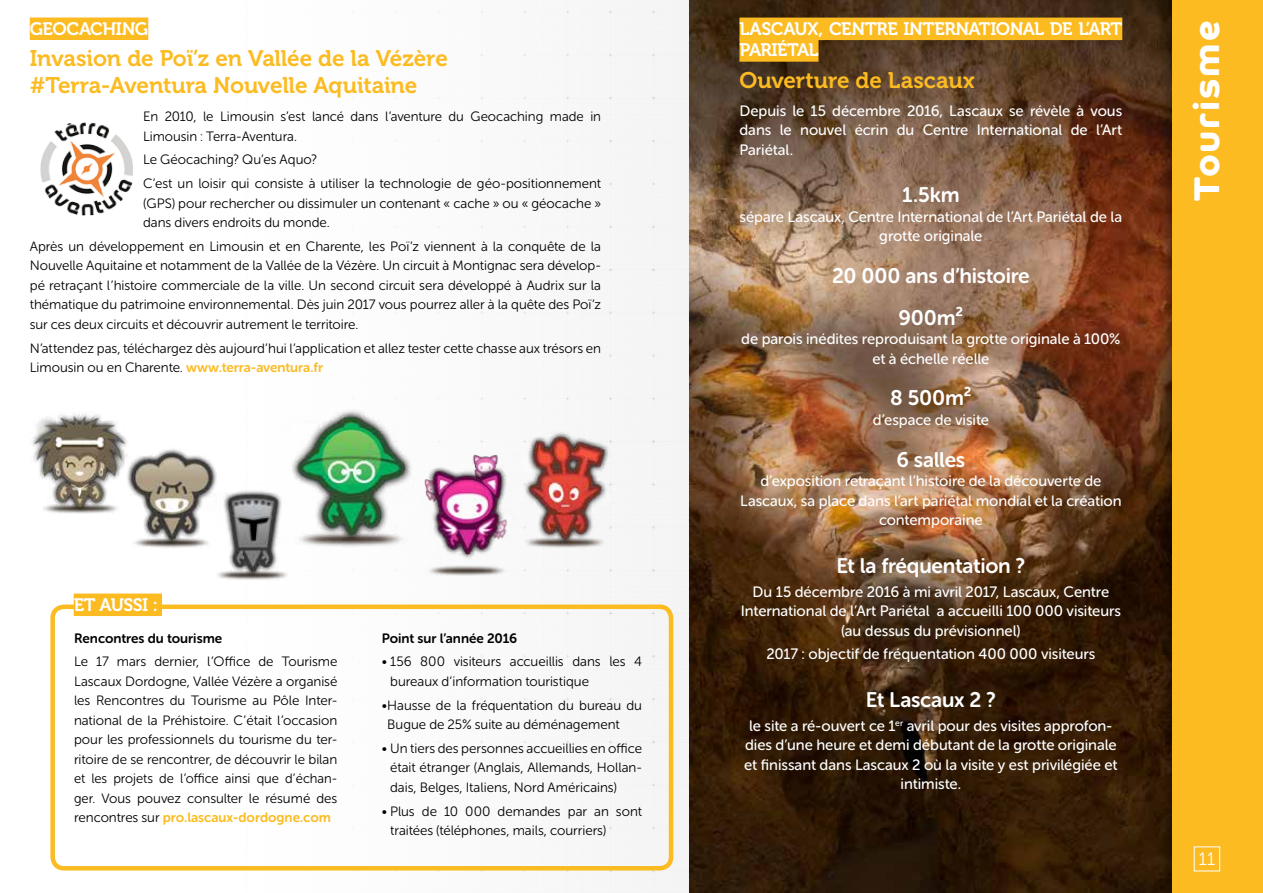
<style>
.page{position:relative;width:1263px;height:893px;background:#fff}
.page>*{position:absolute;margin:0;border:0;box-sizing:border-box;transform-origin:0 0}
.t1{font:700 36px "Co Headline";letter-spacing:.05em;color:#fff}
.t2{font:22.5px/27px "Museo 700";letter-spacing:-.005em;color:#fbbb21}
.t3{font:21px/41.7px "Museo Sans Rounded 700";letter-spacing:-.01em;color:#fff;text-align:center}
.t4{font:18px/21.6px "Museo 700";letter-spacing:-.025em;color:#fff}
.t5{font:18px "Museo Sans Rounded 300";color:#fff}
.t6{font:15px/19.5px "Museo Sans Rounded 500";letter-spacing:-.005em;color:#fff;text-align:center}
.t7{font:13.5px/19.5px "Museo Sans Rounded 300";color:#000}
.t8{font:13.5px "Museo Sans Rounded 700";color:#000}
.t9{font:13.5px "Museo Sans Rounded 700";color:#fbbb21}
.s1{font-family:"Museo Sans Rounded 700";color:#fbbb21}
.s2{font-family:"Museo Sans Rounded 300";color:#000}
</style>
<div class="page">
<img style="left:206px;top:0;width:483px;height:893px">
<div style="left:50px;top:604px;width:623px;height:266px;border:4px solid #fbbb21;border-radius:11px"></div>
<img style="left:689px;top:0;width:469px;height:893px">
<div style="left:1158px;top:0;width:105px;height:893px;background:#000;opacity:.3"></div>
<div style="left:1172px;top:0;width:91px;height:893px;background:#fbbb21"></div>
<div style="left:739px;top:18px;width:383px;height:22px;background:#fbbb21"></div>
<div style="left:739px;top:39px;width:79px;height:23px;background:#fbbb21"></div>
<div style="left:74px;top:593px;width:88px;height:23px;background:#fbbb21"></div>
<div style="left:30px;top:18px;width:118px;height:22px;background:#fbbb21"></div>
<img style="left:31px;top:413px;width:85px;height:101px">
<img style="left:40px;top:122px;width:93px;height:94px">
<img style="left:110px;top:429px;width:118px;height:119px">
<img style="left:194px;top:467px;width:112px;height:114px">
<img style="left:265px;top:381px;width:163px;height:166px">
<img style="left:403px;top:454px;width:120px;height:122px">
<img style="left:499px;top:422px;width:124px;height:127px">
<h3 class="t4" style="left:30px;top:18px;width:120px">GEOCACHING</h3>
<h2 class="t2" style="left:30px;top:45px;width:420px">Invasion de Poï’z en Vallée de la Vézère #Terra-Aventura Nouvelle Aquitaine</h2>
<p class="t7" style="left:143px;top:107px;width:459px">En 2010, le Limousin s’est lancé dans l’aventure du Geocaching made in<br>Limousin : Terra-Aventura.</p>
<p class="t7" style="left:143px;top:148px;width:459px;line-height:23.7px">Le Géocaching? Qu’es Aquo?<br>C’est un loisir qui consiste à utiliser la technologie de géo-positionnement</p>
<p class="t7" style="left:143px;top:193px;width:459px">(GPS) pour rechercher ou dissimuler un contenant « cache » ou « géocache » dans divers endroits du monde.</p>
<p class="t7" style="left:30px;top:236px;width:573px;text-align:justify">Après un développement en Limousin et en Charente, les Poï’z viennent à la conquête de la Nouvelle Aquitaine et notamment de la Vallée de la Vézère. Un circuit à Montignac sera dévelop&shy;pé retraçant l’histoire commerciale de la ville. Un second circuit sera développé à Audrix sur la thématique du patrimoine environnemental. Dès juin 2017 vous pourrez aller à la quête des Poï’z sur ces deux circuits et découvrir autrement le territoire.</p>
<p class="t7" style="left:30px;top:338px;width:573px">N’attendez pas, téléchargez dès aujourd’hui l’application et allez tester cette chasse aux trésors en<br>Limousin ou en Charente. <span class="s1">www.terra-aventura.fr</span></p>
<h3 class="t4" style="left:74px;top:594px;width:86px">ET AUSSI :</h3>
<p class="t8" style="left:74px;top:630px;width:150px">Rencontres du tourisme</p>
<p class="t7" style="left:74px;top:652px;width:265px;text-align:justify">Le 17 mars dernier, l’Office de Tourisme Lascaux Dordogne, Vallée Vézère a organisé les Rencontres du Tourisme au Pôle Inter&shy;national de la Préhistoire. C’était l’occasion pour les professionnels du tourisme du ter&shy;ritoire de se rencontrer, de découvrir le bilan et les projets de l’office ainsi que d’échan&shy;ger. Vous pouvez consulter le résumé des</p>
<p class="t9" style="left:74px;top:810px;width:258px"><span class="s2">rencontres sur</span> pro.lascaux-dordogne.com</p>
<p class="t8" style="left:382px;top:630px;width:137px">Point sur l’année 2016</p>
<p class="t7" style="left:390px;top:652px;width:253px;text-indent:-8px">• 156 800 visiteurs accueillis dans les 4 bureaux d’information touristique</p>
<p class="t7" style="left:387px;top:695px;width:256px;text-indent:-5px">•Hausse de la fréquentation du bureau du<br>Bugue de 25% suite au déménagement</p>
<p class="t7" style="left:390px;top:739px;width:253px;text-align:justify;text-indent:-8px">• Un tiers des personnes accueillies en office était étranger (Anglais, Allemands, Hollan&shy;dais, Belges, Italiens, Nord Américains)</p>
<p class="t7" style="left:390px;top:801px;width:253px;text-indent:-8px">• Plus de 10 000 demandes par an sont traitées (téléphones, mails, courriers)</p>
<h3 class="t4" style="left:739px;top:18px;width:384px">LASCAUX, CENTRE INTERNATIONAL DE L’ART<br>PARIÉTAL</h3>
<h2 class="t2" style="left:739px;top:67px;width:237px">Ouverture de Lascaux</h2>
<p class="t6" style="left:739px;top:101px;width:384px;text-align:justify">Depuis le 15 décembre 2016, Lascaux se révèle à vous dans le nouvel écrin du Centre International de l’Art Pariétal.</p>
<h3 class="t3" style="left:902px;top:174px;width:59px">1.5km</h3>
<p class="t6" style="left:740px;top:207px;width:384px">sépare Lascaux, Centre International de l’Art Pariétal de la grotte originale</p>
<h3 class="t3" style="left:832px;top:255px;width:199px">20 000 ans d’histoire<br>900m²</h3>
<p class="t6" style="left:741px;top:329px;width:381px">de parois inédites reproduisant la grotte originale à 100% et à échelle réelle</p>
<h3 class="t3" style="left:890px;top:377px;width:83px">8 500m²</h3>
<p class="t6" style="left:873px;top:410px;width:118px">d’espace de visite</p>
<h3 class="t3" style="left:896px;top:439px;width:70px">6 salles</h3>
<p class="t6" style="left:740px;top:471px;width:383px">d’exposition retraçant l’histoire de la découverte de<br>Lascaux, sa place dans l’art pariétal mondial et la création contemporaine</p>
<h3 class="t3" style="left:836px;top:545px;width:191px">Et la fréquentation ?</h3>
<p class="t6" style="left:741px;top:582px;width:382px">Du 15 décembre 2016 à mi avril 2017, Lascaux, Centre<br>International de l’Art Pariétal a accueilli 100 000 visiteurs (au dessus du prévisionnel)</p>
<p class="t6" style="left:766px;top:644px;width:331px">2017 : objectif de fréquentation 400 000 visiteurs</p>
<h3 class="t3" style="left:866px;top:679px;width:132px">Et Lascaux 2 ?</h3>
<p class="t6" style="left:744px;top:716px;width:375px">le site a ré-ouvert ce 1<sup>er</sup> avril pour des visites approfon&shy;dies d’une heure et demi débutant de la grotte originale et finissant dans Lascaux 2 où la visite y est privilégiée et intimiste.</p>
<h1 class="t1" style="left:1185px;top:201px;width:181px;rotate:-90deg">Tourisme</h1>
<h3 class="t5" style="left:1199px;top:849px;width:18px">11</h3>
</div>
